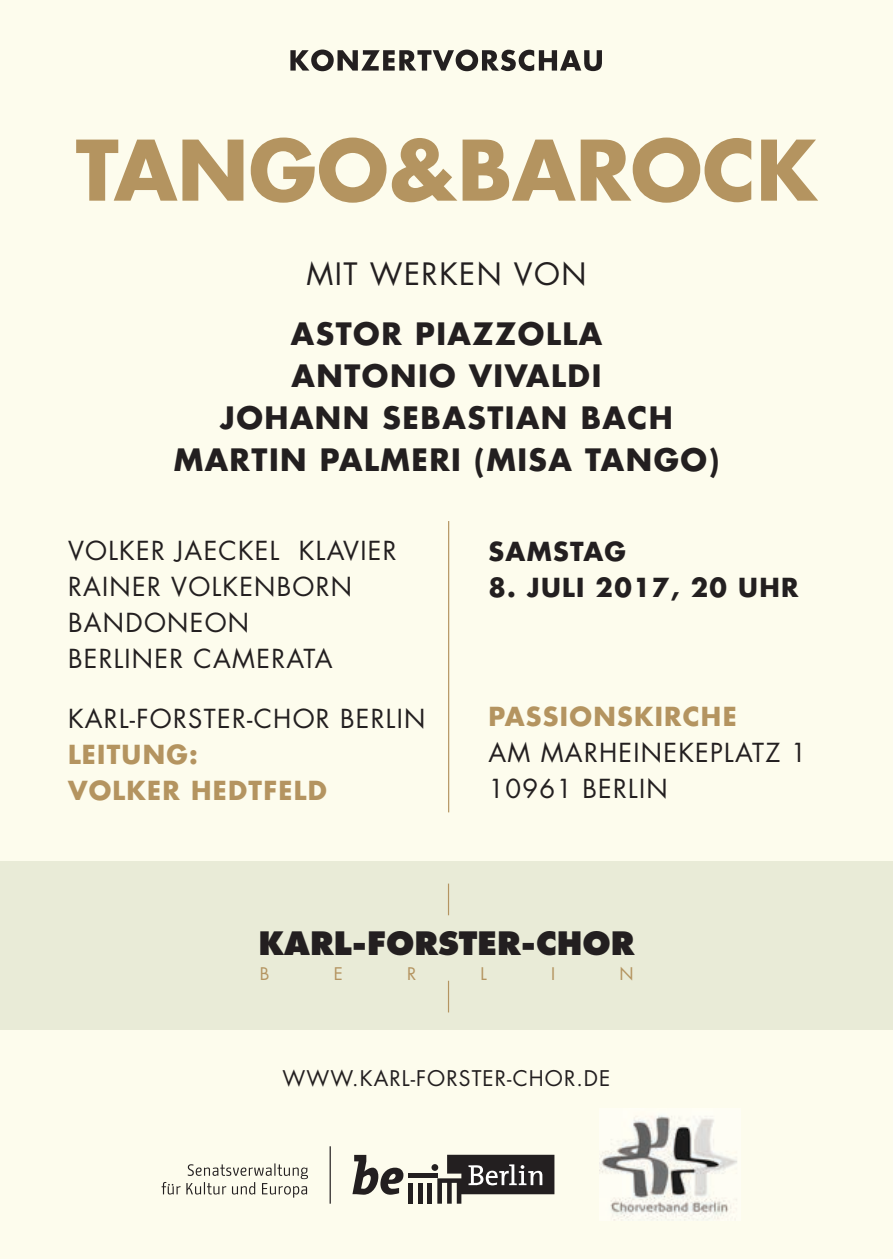
<style>
.page{position:relative;width:893px;height:1259px;background:#fdfced}
.page>*{position:absolute;margin:0;border:0;box-sizing:border-box;transform-origin:0 0}
.t1{font:700 81px "Futura";color:#b49460}
.t2{font:800 31.5px "Futura";color:#231f20}
.t3{font:700 30px/42px "Futura";letter-spacing:.05em;color:#231f20;text-align:center}
.t4{font:30px "Futura";letter-spacing:.05em;color:#231f20}
.t5{font:25.5px/36px "Futura";letter-spacing:.05em;color:#231f20}
.t6{font:700 25.5px/36px "Futura";letter-spacing:.05em;color:#b49460}
.t7{font:700 25.5px "Futura";letter-spacing:.05em;color:#231f20}
.t8{font:21px "Futura";letter-spacing:.05em;color:#231f20}
.t9{font:17.1px "Futura";color:#b49460}
</style>
<div class="page">
<svg style="left:290px;top:50px;width:312px;height:21px"></svg>
<img style="left:601px;top:1115px;width:136px;height:106px">
<div style="left:0;top:861px;width:893px;height:168px;background:#e9ebd7"></div>
<hr style="left:448px;top:980px;width:1px;height:32px;background:#b49460">
<hr style="left:448px;top:883px;width:1px;height:32px;background:#b49460">
<hr style="left:448px;top:521px;width:1px;height:291px;background:#b49460">
<svg style="left:352px;top:1155px;width:51px;height:39px"></svg>
<div style="left:408px;top:1182px;width:5px;height:21px;background:#231f20"></div>
<div style="left:418px;top:1182px;width:5px;height:21px;background:#231f20"></div>
<hr style="left:428px;top:1182px;width:4px;height:21px;background:#231f20">
<div style="left:408px;top:1173px;width:29px;height:5px;background:#231f20"></div>
<div style="left:431px;top:1164px;width:7px;height:6px;background:#231f20;border-radius:50%"></div>
<svg style="left:437px;top:1154px;width:117px;height:49px"></svg>
<hr style="left:330px;top:1146px;width:1px;height:57px;background:#231f20">
<svg style="left:162px;top:1163px;width:146px;height:34px"></svg>
<h1 class="t1" style="left:76px;top:114px;width:743px">TANGO&amp;BAROCK</h1>
<p class="t4" style="left:306px;top:253px;width:282px">MIT WERKEN VON</p>
<p class="t3" style="left:174px;top:312px;width:547px">ASTOR PIAZZOLLA<br>ANTONIO VIVALDI<br>JOHANN SEBASTIAN BACH<br>MARTIN PALMERI (MISA TANGO)</p>
<p class="t5" style="left:68px;top:532px;width:330px">VOLKER JAECKEL KLAVIER<br>RAINER VOLKENBORN<br>BANDONEON<br>BERLINER CAMERATA</p>
<p class="t5" style="left:68px;top:700px;width:359px">KARL-FORSTER-CHOR BERLIN</p>
<p class="t6" style="left:68px;top:736px;width:260px">LEITUNG:<br>VOLKER HEDTFELD</p>
<p class="t7" style="left:488px;top:533px;width:139px">SAMSTAG</p>
<p class="t7" style="left:488px;top:569px;width:312px">8. JULI 2017, 20 UHR</p>
<p class="t6" style="left:488px;top:697px;width:250px">PASSIONSKIRCHE</p>
<p class="t5" style="left:488px;top:734px;width:319px">AM MARHEINEKEPLATZ 1<br>10961 BERLIN</p>
<p class="t2" style="left:258px;top:923px;width:378px">KARL-FORSTER-CHOR</p>
<p class="t9" style="left:260px;top:962px;width:11px">B</p>
<p class="t9" style="left:334px;top:962px;width:11px">E</p>
<p class="t9" style="left:407px;top:962px;width:11px">R</p>
<p class="t9" style="left:481px;top:962px;width:8px">L</p>
<p class="t9" style="left:551px;top:962px;width:6px">I</p>
<p class="t9" style="left:619px;top:962px;width:16px">N</p>
<p class="t8" style="left:282px;top:1064px;width:329px">WWW.KARL-FORSTER-CHOR.DE</p>
</div>
